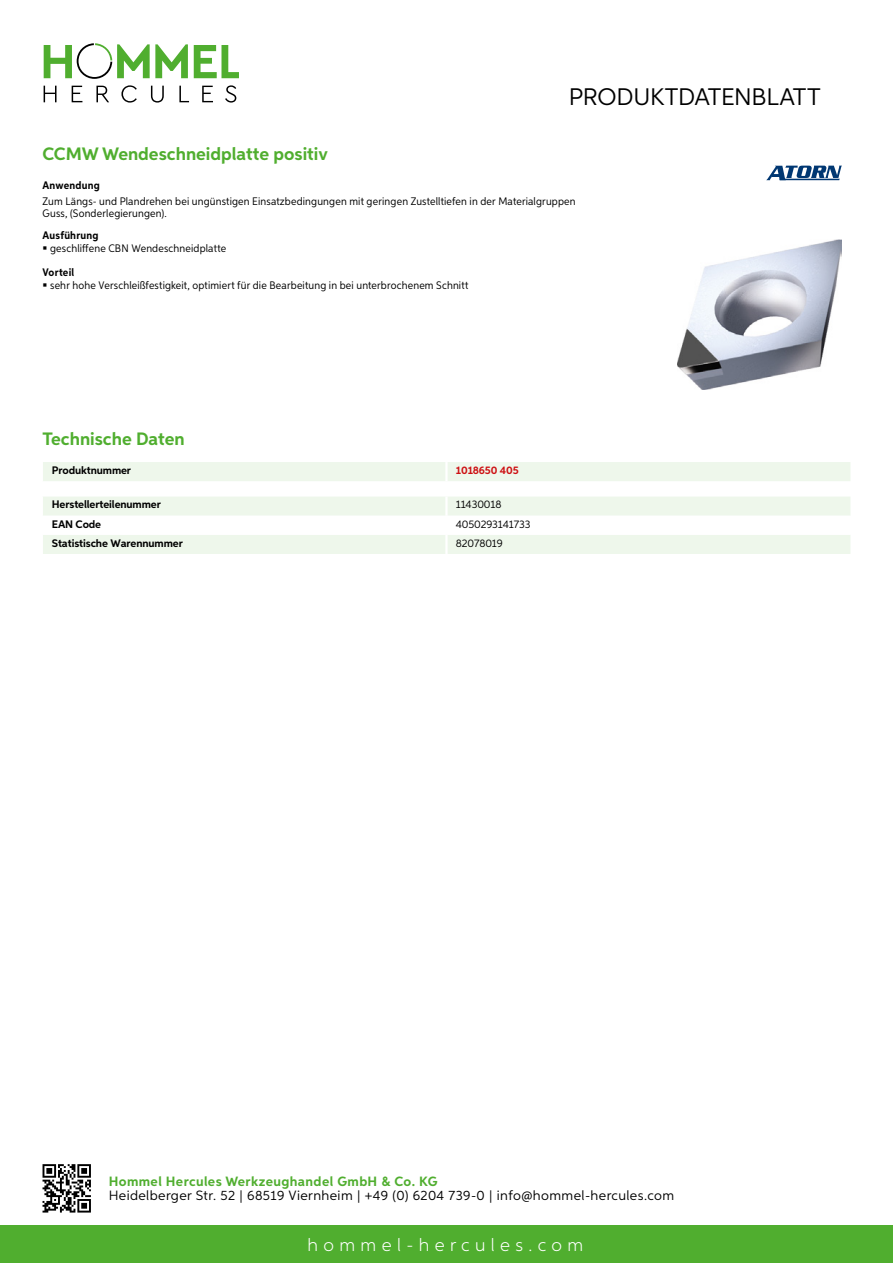
<style>
.page{position:relative;width:893px;height:1263px;background:#fff}
.page>*{position:absolute;margin:0;border:0;box-sizing:border-box;transform-origin:0 0}
.t1{font:24px "Aspira";letter-spacing:-.01em;color:#000}
.t2{font:700 18px "Aspira";color:#50ae2f}
.t3{font:300 18px "Aspira";letter-spacing:.3em;color:#fff}
.t4{font:13.5px "Aspira";letter-spacing:.03em;color:#000}
.t5{font:700 13.5px "Aspira";letter-spacing:.03em;color:#50ae2f}
.t6{font:10.95px/12px "Aspira Nar";letter-spacing:.015em;color:#000}
.t7{font:700 10.95px "Aspira";letter-spacing:-.01em;color:#000}
.t8{font:10.95px "Aspira";letter-spacing:-.01em;color:#000}
.t9{font:700 10.95px "Aspira Nar";letter-spacing:.02em;color:#000}
.t10{font:700 10.95px "Aspira";letter-spacing:-.01em;color:#cd1013}
</style>
<div class="page">
<div style="left:0;top:1226px;width:893px;height:37px;background:#50ae2f"></div>
<svg style="left:43px;top:1164px;width:48px;height:48px"></svg>
<svg style="left:194px;top:45px;width:45px;height:33px"></svg>
<svg style="left:44px;top:43px;width:144px;height:36px"></svg>
<svg style="left:44px;top:86px;width:13px;height:16px"></svg>
<svg style="left:72px;top:86px;width:10px;height:16px"></svg>
<svg style="left:96px;top:86px;width:13px;height:16px"></svg>
<svg style="left:121px;top:85px;width:16px;height:18px"></svg>
<svg style="left:151px;top:86px;width:13px;height:17px"></svg>
<svg style="left:179px;top:86px;width:10px;height:16px"></svg>
<svg style="left:202px;top:86px;width:11px;height:16px"></svg>
<svg style="left:225px;top:85px;width:11px;height:18px"></svg>
<div style="left:43px;top:462px;width:807px;height:19px;background:#eef7eb"></div>
<hr style="left:445px;top:462px;width:3px;height:19px;background:#fff">
<svg style="left:43px;top:497px;width:807px;height:57px"></svg>
<hr style="left:445px;top:535px;width:3px;height:19px;background:#fff">
<img style="left:678px;top:239px;width:164px;height:150px">
<svg style="left:766px;top:166px;width:76px;height:14px"></svg>
<h1 class="t1" style="left:569px;top:82px;width:253px">Produktdatenblatt</h1>
<h2 class="t2" style="left:43px;top:142px;width:287px">CCMW Wendeschneidplatte positiv</h2>
<p class="t9" style="left:43px;top:179px;width:59px">Anwendung</p>
<p class="t6" style="left:43px;top:195px;width:535px">Zum Längs- und Plandrehen bei ungünstigen Einsatzbedingungen mit geringen Zustelltiefen in der Materialgruppen<br>Guss, (Sonderlegierungen).</p>
<p class="t9" style="left:43px;top:228px;width:58px">Ausführung</p>
<p class="t6" style="left:50px;top:242px;width:178px">geschliffene CBN Wendeschneidplatte</p>
<p class="t9" style="left:43px;top:265px;width:33px">Vorteil</p>
<p class="t6" style="left:50px;top:279px;width:420px">sehr hohe Verschleißfestigkeit, optimiert für die Bearbeitung in bei unterbrochenem Schnitt</p>
<h2 class="t2" style="left:43px;top:428px;width:144px">Technische Daten</h2>
<p class="t7" style="left:52px;top:463px;width:81px">Produktnummer</p>
<p class="t10" style="left:456px;top:463px;width:64px">1018650 405</p>
<p class="t7" style="left:52px;top:498px;width:111px">Herstellerteilenummer</p>
<p class="t8" style="left:456px;top:498px;width:47px">11430018</p>
<p class="t7" style="left:52px;top:517px;width:51px">EAN Code</p>
<p class="t8" style="left:456px;top:517px;width:76px">4050293141733</p>
<p class="t7" style="left:52px;top:536px;width:132px">Statistische Warennummer</p>
<p class="t8" style="left:456px;top:536px;width:48px">82078019</p>
<p class="t5" style="left:109px;top:1172px;width:330px">Hommel Hercules Werkzeughandel GmbH &amp; Co. KG</p>
<p class="t4" style="left:109px;top:1187px;width:567px">Heidelberger Str. 52 | 68519 Viernheim | +49 (0) 6204 739-0 | info@hommel-hercules.com</p>
<h2 class="t3" style="left:307px;top:1234px;width:277px">hommel-hercules.com</h2>
</div>
